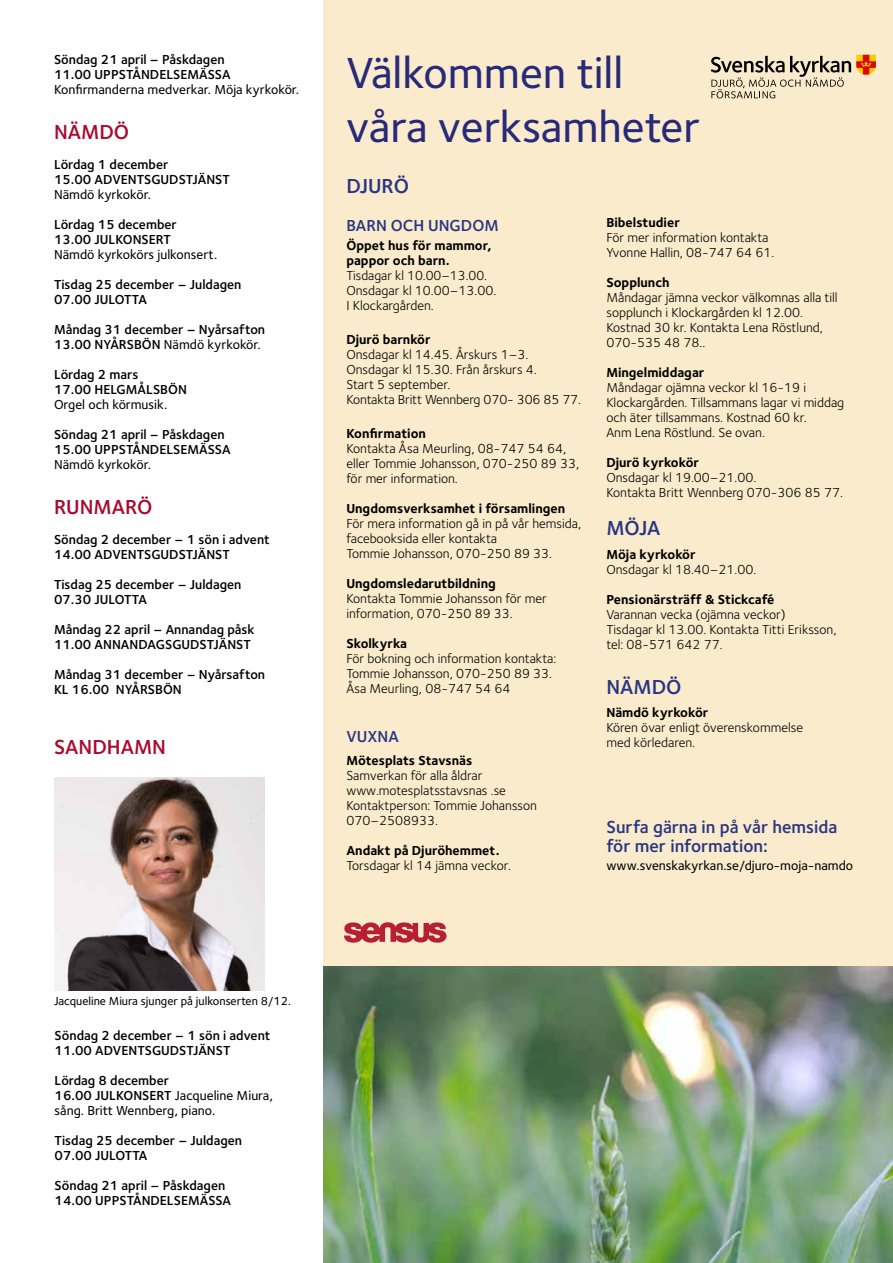
<style>
.page{position:relative;width:893px;height:1263px;background:#fff}
.page>*{position:absolute;margin:0;border:0;box-sizing:border-box;transform-origin:0 0}
.t1{font:500 45px/53.6px "Foundry Sterling";color:#282979}
.t2{font:600 21px "Foundry Sterling";color:#aa0a2f}
.t3{font:600 21px "Foundry Sterling";color:#283583}
.t4{font:600 18px/19.5px "Foundry Sterling";color:#283583}
.t5{font:600 16.5px "Foundry Sterling";color:#283583}
.t6{font:13.5px/15px "Foundry Sterling";color:#000}
.t7{font:600 13.5px/15px "Foundry Sterling";color:#000}
.t8{font:700 13.5px/15px "Foundry Sterling";color:#000}
.t9{font:500 13.5px/15px "Foundry Sterling";color:#000}
.t10{font:500 12px "Foundry Sterling";color:#000}
.s1{font-weight:500}
.s2{font-weight:600}
</style>
<div class="page">
<div style="left:323px;top:0;width:570px;height:1220px;background:#f9ebcb"></div>
<svg style="left:711px;top:55px;width:165px;height:43px"></svg>
<svg style="left:344px;top:922px;width:102px;height:21px"></svg>
<img style="left:323px;top:966px;width:570px;height:297px">
<img style="left:55px;top:778px;width:209px;height:212px">
<p class="t7" style="left:54px;top:52px;width:178px">Söndag 21 april – Påskdagen<br>11.00 UPPSTÅNDELSEMÄSSA</p>
<p class="t9" style="left:54px;top:82px;width:247px">Konfirmanderna medverkar. Möja kyrkokör.</p>
<h2 class="t2" style="left:54px;top:117px;width:77px">NÄMDÖ</h2>
<p class="t7" style="left:54px;top:157px;width:177px">Lördag 1 december<br>15.00 ADVENTSGUDSTJÄNST</p>
<p class="t9" style="left:54px;top:187px;width:98px">Nämdö kyrkokör.</p>
<p class="t7" style="left:54px;top:217px;width:124px">Lördag 15 december<br>13.00 JULKONSERT</p>
<p class="t9" style="left:54px;top:247px;width:165px">Nämdö kyrkokörs julkonsert.</p>
<p class="t7" style="left:54px;top:277px;width:189px">Tisdag 25 december – Juldagen<br>07.00 JULOTTA</p>
<p class="t7" style="left:54px;top:322px;width:213px">Måndag 31 december – Nyårsafton<br>13.00 NYÅRSBÖN <span class="s1">Nämdö kyrkokör.</span></p>
<p class="t7" style="left:54px;top:367px;width:134px">Lördag 2 mars<br>17.00 HELGMÅLSBÖN</p>
<p class="t9" style="left:54px;top:397px;width:115px">Orgel och körmusik.</p>
<p class="t7" style="left:54px;top:427px;width:178px">Söndag 21 april – Påskdagen<br>15.00 UPPSTÅNDELSEMÄSSA</p>
<p class="t9" style="left:54px;top:457px;width:98px">Nämdö kyrkokör.</p>
<h2 class="t2" style="left:54px;top:492px;width:100px">RUNMARÖ</h2>
<p class="t7" style="left:54px;top:532px;width:217px">Söndag 2 december – 1 sön i advent<br>14.00 ADVENTSGUDSTJÄNST</p>
<p class="t7" style="left:54px;top:577px;width:189px">Tisdag 25 december – Juldagen<br>07.30 JULOTTA</p>
<p class="t7" style="left:54px;top:622px;width:202px">Måndag 22 april – Annandag påsk<br>11.00 ANNANDAGSGUDSTJÄNST</p>
<p class="t7" style="left:54px;top:667px;width:213px">Måndag 31 december – Nyårsafton<br>KL 16.00 NYÅRSBÖN</p>
<h2 class="t2" style="left:54px;top:732px;width:114px">SANDHAMN</h2>
<h1 class="t1" style="left:346px;top:45px;width:356px">Välkommen till våra verksamheter</h1>
<h2 class="t3" style="left:346px;top:171px;width:64px">DJURÖ</h2>
<p class="t5" style="left:346px;top:214px;width:154px">BARN OCH UNGDOM</p>
<p class="t8" style="left:346px;top:238px;width:147px">Öppet hus för mammor, pappor och barn.</p>
<p class="t6" style="left:346px;top:268px;width:152px">Tisdagar kl 10.00–13.00.<br>Onsdagar kl 10.00–13.00.<br>I Klockargården.</p>
<p class="t8" style="left:346px;top:332px;width:86px">Djurö barnkör</p>
<p class="t6" style="left:346px;top:347px;width:236px">Onsdagar kl 14.45. Årskurs 1–3.<br>Onsdagar kl 15.30. Från årskurs 4.<br>Start 5 september.<br>Kontakta Britt Wennberg 070- 306 85 77.</p>
<p class="t8" style="left:346px;top:426px;width:81px">Konfirmation</p>
<p class="t6" style="left:346px;top:441px;width:234px">Kontakta Åsa Meurling, 08-747 54 64, eller Tommie Johansson, 070-250 89 33, för mer information.</p>
<p class="t8" style="left:346px;top:501px;width:220px">Ungdomsverksamhet i församlingen</p>
<p class="t6" style="left:346px;top:516px;width:236px">För mera information gå in på vår hemsida, facebooksida eller kontakta<br>Tommie Johansson, 070-250 89 33.</p>
<p class="t8" style="left:346px;top:576px;width:151px">Ungdomsledarutbildning</p>
<p class="t6" style="left:346px;top:591px;width:202px">Kontakta Tommie Johansson för mer information, 070-250 89 33.</p>
<p class="t8" style="left:346px;top:636px;width:62px">Skolkyrka</p>
<p class="t6" style="left:346px;top:651px;width:212px">För bokning och information kontakta:<br>Tommie Johansson, 070-250 89 33.<br>Åsa Meurling, 08-747 54 64</p>
<p class="t5" style="left:346px;top:725px;width:54px">VUXNA</p>
<p class="t8" style="left:346px;top:752px;width:128px">Mötesplats Stavsnäs</p>
<p class="t6" style="left:346px;top:767px;width:192px">Samverkan för alla åldrar www.motesplatsstavsnas .se<br>Kontaktperson: Tommie Johansson<br>070–2508933.</p>
<p class="t8" style="left:346px;top:842px;width:155px">Andakt på Djuröhemmet.</p>
<p class="t6" style="left:346px;top:857px;width:166px">Torsdagar kl 14 jämna veckor.</p>
<p class="t8" style="left:606px;top:214px;width:75px">Bibelstudier</p>
<p class="t6" style="left:606px;top:229px;width:169px">För mer information kontakta<br>Yvonne Hallin, 08-747 64 61.</p>
<p class="t8" style="left:606px;top:274px;width:65px">Sopplunch</p>
<p class="t6" style="left:606px;top:289px;width:233px">Måndagar jämna veckor välkomnas alla till sopplunch i Klockargården kl 12.00.<br>Kostnad 30 kr. Kontakta Lena Röstlund, 070-535 48 78..</p>
<p class="t8" style="left:606px;top:364px;width:100px">Mingelmiddagar</p>
<p class="t6" style="left:606px;top:379px;width:239px">Måndagar ojämna veckor kl 16-19 i Klockargården. Tillsammans lagar vi middag och äter tillsammans. Kostnad 60 kr.<br>Anm Lena Röstlund. Se ovan.</p>
<p class="t8" style="left:606px;top:454px;width:94px">Djurö kyrkokör</p>
<p class="t6" style="left:606px;top:469px;width:238px">Onsdagar kl 19.00–21.00.<br>Kontakta Britt Wennberg 070-306 85 77.</p>
<h2 class="t3" style="left:606px;top:513px;width:56px">MÖJA</h2>
<p class="t8" style="left:606px;top:546px;width:91px">Möja kyrkokör</p>
<p class="t6" style="left:606px;top:561px;width:152px">Onsdagar kl 18.40–21.00.</p>
<p class="t8" style="left:606px;top:591px;width:170px">Pensionärsträff &amp; Stickcafé</p>
<p class="t6" style="left:606px;top:606px;width:232px">Varannan vecka (ojämna veckor)<br>Tisdagar kl 13.00. Kontakta Titti Eriksson, tel: 08-571 642 77.</p>
<h2 class="t3" style="left:606px;top:672px;width:77px">NÄMDÖ</h2>
<p class="t8" style="left:606px;top:705px;width:104px">Nämdö kyrkokör</p>
<p class="t6" style="left:606px;top:720px;width:198px">Kören övar enligt överenskommelse med körledaren.</p>
<h3 class="t4" style="left:606px;top:817px;width:233px">Surfa gärna in på vår hemsida för mer information:</h3>
<p class="t9" style="left:606px;top:858px;width:248px">www.svenskakyrkan.se/djuro-moja-namdo</p>
<p class="t10" style="left:54px;top:993px;width:239px">Jacqueline Miura sjunger på julkonserten 8/12.</p>
<p class="t7" style="left:55px;top:1027px;width:217px">Söndag 2 december – 1 sön i advent<br>11.00 ADVENTSGUDSTJÄNST</p>
<p class="t9" style="left:55px;top:1072px;width:220px"><span class="s2">Lördag 8 december<br>16.00 JULKONSERT</span> Jacqueline Miura, sång. Britt Wennberg, piano.</p>
<p class="t7" style="left:55px;top:1132px;width:189px">Tisdag 25 december – Juldagen<br>07.00 JULOTTA</p>
<p class="t7" style="left:55px;top:1177px;width:178px">Söndag 21 april – Påskdagen<br>14.00 UPPSTÅNDELSEMÄSSA</p>
</div>
